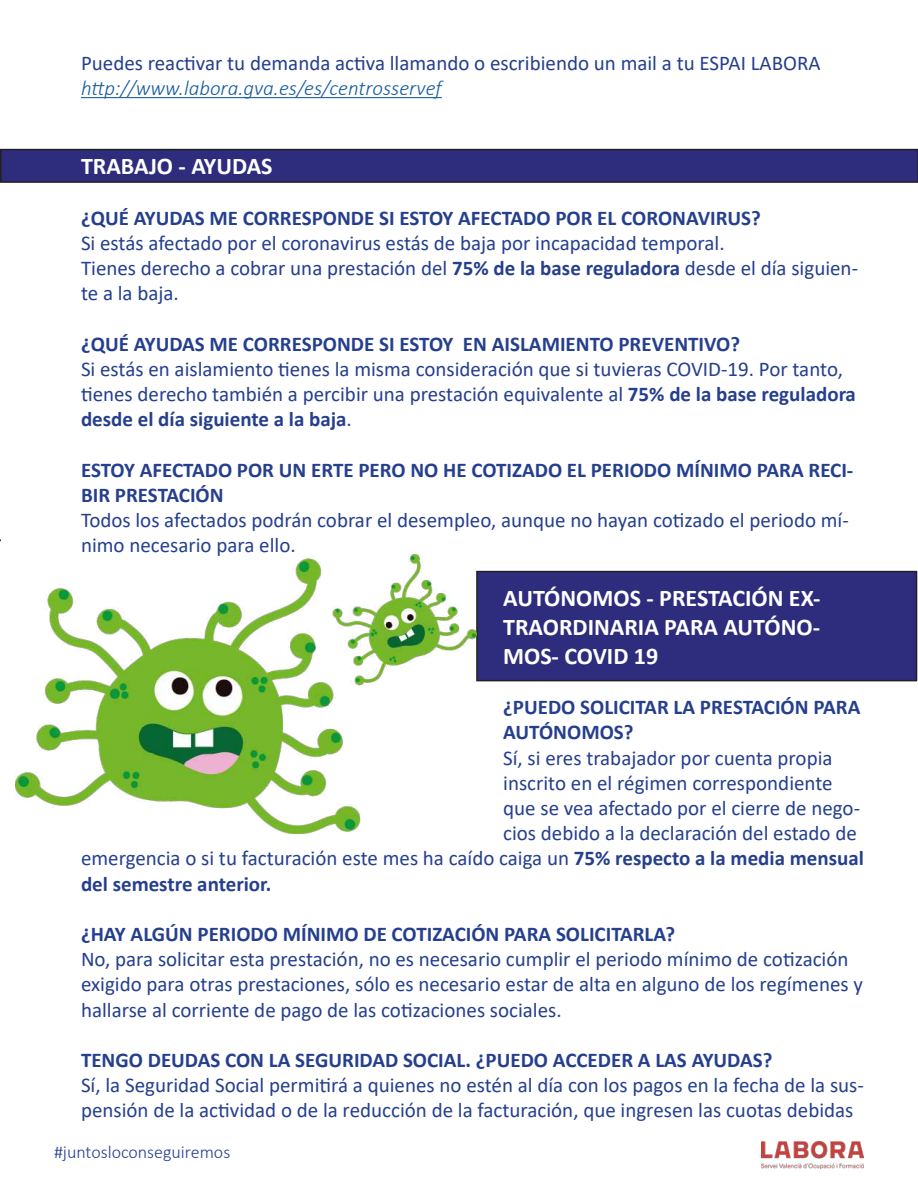
<style>
.page{position:relative;width:918px;height:1188px;background:#fff}
.page>*{position:absolute;margin:0;border:0;box-sizing:border-box;transform-origin:0 0}
.t1{font:700 24px/28.8px "Calibri";color:#fff;text-align:justify}
.t2{font:21px/25.2px "Calibri";color:#253f8e}
.t3{font:700 21px/25.2px "Calibri";color:#253f8e}
.t4{font:italic 300 21px "Calibri";color:#175d9e}
.t5{font:300 18px "Calibri";color:#253f8e}
.s1{font-weight:700}
</style>
<div class="page">
<img style="left:761px;top:1141px;width:103px;height:28px">
<div style="left:477px;top:572px;width:440px;height:109px;background:#2e2d7d"></div>
<div style="left:476px;top:571px;width:441px;height:110px;border:2px solid #231f20"></div>
<div style="left:1px;top:150px;width:917px;height:32px;background:#2e2d7d"></div>
<div style="left:0;top:149px;width:918px;height:34px;border:2px solid #231f20"></div>
<hr style="left:81px;top:97px;width:361px;height:1px;background:#175d9e">
<img style="left:15px;top:555px;width:461px;height:279px">
<p class="t2" style="left:81px;top:50px;width:741px">Puedes reactivar tu demanda activa llamando o escribiendo un mail a tu ESPAI LABORA</p>
<p class="t4" style="left:81px;top:75px;width:362px">http://www.labora.gva.es/es/centrosservef</p>
<p class="t1" style="left:81px;top:151px;width:193px">TRABAJO - AYUDAS</p>
<p class="t3" style="left:81px;top:205px;width:681px">¿QUÉ AYUDAS ME CORRESPONDE SI ESTOY AFECTADO POR EL CORONAVIRUS?</p>
<p class="t2" style="left:81px;top:230px;width:779px">Si estás afectado por el coronavirus estás de baja por incapacidad temporal.<br>Tienes derecho a cobrar una prestación del <span class="s1">75% de la base reguladora</span> desde el día siguien&shy;te a la baja.</p>
<p class="t3" style="left:81px;top:331px;width:661px">¿QUÉ AYUDAS ME CORRESPONDE SI ESTOY EN AISLAMIENTO PREVENTIVO?</p>
<p class="t2" style="left:81px;top:356px;width:777px">Si estás en aislamiento tienes la misma consideración que si tuvieras COVID-19. Por tanto, tienes derecho también a percibir una prestación equivalente al <span class="s1">75% de la base reguladora desde el día siguiente a la baja</span>.</p>
<p class="t3" style="left:81px;top:457px;width:774px">ESTOY AFECTADO POR UN ERTE PERO NO HE COTIZADO EL PERIODO MÍNIMO PARA RECI-<br>BIR PRESTACIÓN</p>
<p class="t2" style="left:81px;top:507px;width:769px">Todos los afectados podrán cobrar el desempleo, aunque no hayan cotizado el periodo mí&shy;nimo necesario para ello.</p>
<p class="t1" style="left:503px;top:583px;width:319px">AUTÓNOMOS - PRESTACIÓN EX-TRAORDINARIA PARA AUTÓNO-MOS- COVID 19</p>
<p class="t3" style="left:503px;top:694px;width:359px">¿PUEDO SOLICITAR LA PRESTACIÓN PARA<br>AUTÓNOMOS?</p>
<p class="t2" style="left:503px;top:744px;width:331px">Sí, si eres trabajador por cuenta propia</p>
<p class="t2" style="left:503px;top:770px;width:331px">inscrito en el régimen correspondiente</p>
<p class="t2" style="left:503px;top:795px;width:358px">que se vea afectado por el cierre de nego-</p>
<p class="t2" style="left:503px;top:820px;width:355px">cios debido a la declaración del estado de</p>
<p class="t2" style="left:81px;top:845px;width:784px">emergencia o si tu facturación este mes ha caído caiga un <span class="s1">75% respecto a la media mensual</span></p>
<p class="t3" style="left:81px;top:871px;width:192px">del semestre anterior.</p>
<p class="t3" style="left:81px;top:921px;width:596px">¿HAY ALGÚN PERIODO MÍNIMO DE COTIZACIÓN PARA SOLICITARLA?</p>
<p class="t2" style="left:81px;top:946px;width:783px">No, para solicitar esta prestación, no es necesario cumplir el periodo mínimo de cotización exigido para otras prestaciones, sólo es necesario estar de alta en alguno de los regímenes y hallarse al corriente de pago de las cotizaciones sociales.</p>
<p class="t3" style="left:81px;top:1047px;width:693px">TENGO DEUDAS CON LA SEGURIDAD SOCIAL. ¿PUEDO ACCEDER A LAS AYUDAS?</p>
<p class="t2" style="left:81px;top:1072px;width:784px">Sí, la Seguridad Social permitirá a quienes no estén al día con los pagos en la fecha de la sus&shy;pensión de la actividad o de la reducción de la facturación, que ingresen las cuotas debidas</p>
<p class="t5" style="left:54px;top:1141px;width:178px">#juntosloconseguiremos</p>
</div>
